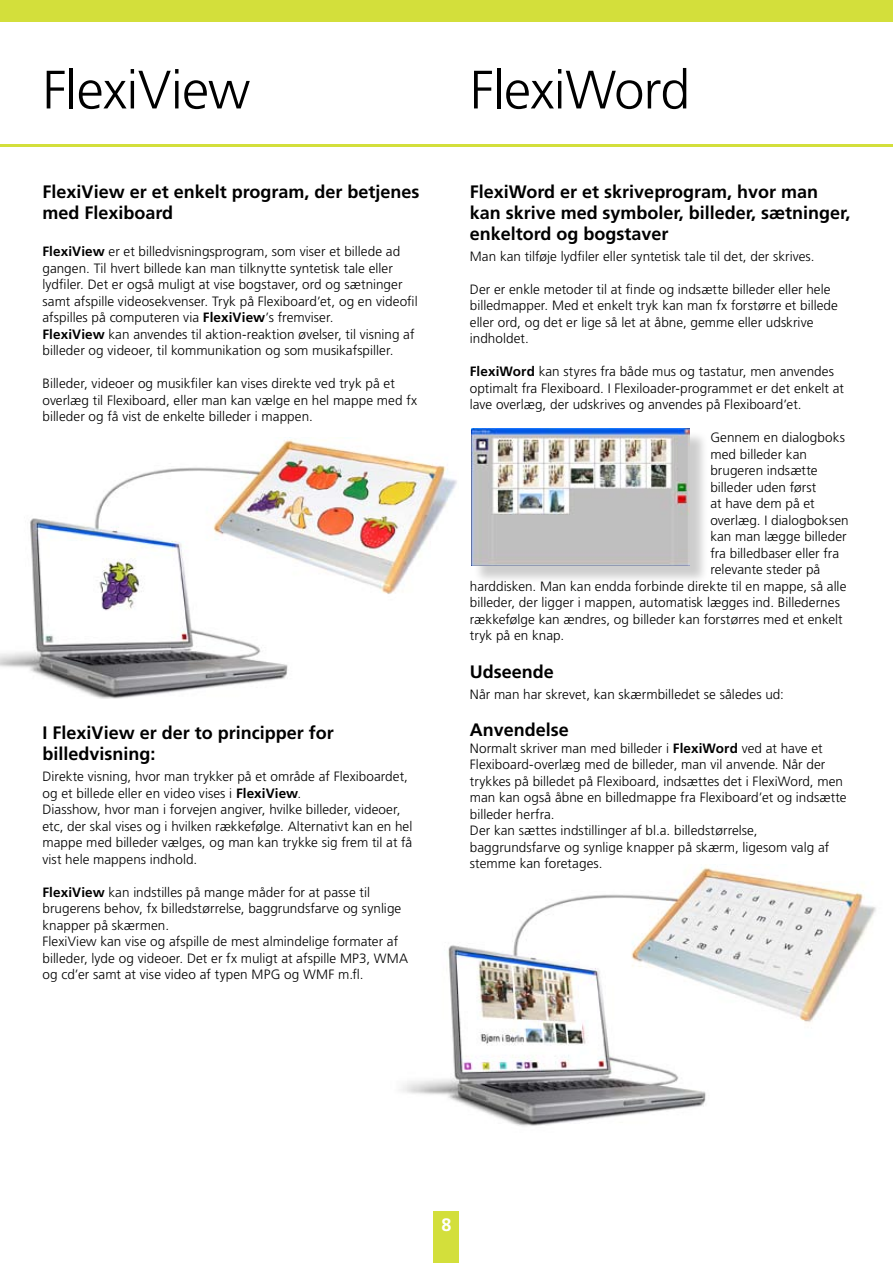
<style>
.page{position:relative;width:893px;height:1263px;background:#fff}
.page>*{position:absolute;margin:0;border:0;box-sizing:border-box;transform-origin:0 0}
.t1{font:300 54px "Frutiger LT";letter-spacing:-.015em;color:#000}
.t2{font:700 18px/21px "Frutiger LT";color:#000}
.t3{font:700 18px "Frutiger LT";color:#fff}
.t4{font:300 13.5px/16.5px "Frutiger LT";letter-spacing:.005em;color:#000}
.s1{font-weight:700}
</style>
<div class="page">
<img style="left:400px;top:867px;width:476px;height:260px">
<div style="left:0;top:0;width:893px;height:21px;background:#d3df3b"></div>
<hr style="left:0;top:145px;width:893px;height:2px;background:#d3df3b">
<div style="left:434px;top:1212px;width:25px;height:51px;background:#d3df3b"></div>
<img style="left:0;top:437px;width:457px;height:262px">
<div style="left:473px;top:431px;width:259px;height:170px;background:#000;opacity:.2"></div>
<img style="left:471px;top:429px;width:219px;height:137px">
<h1 class="t1" style="left:43px;top:59px;width:209px">FlexiView</h1>
<h1 class="t1" style="left:470px;top:59px;width:222px">FlexiWord</h1>
<h2 class="t2" style="left:43px;top:181px;width:379px">FlexiView er et enkelt program, der betjenes med Flexiboard</h2>
<p class="t4" style="left:43px;top:244px;width:377px"><span class="s1">FlexiView</span> er et billedvisningsprogram, som viser et billede ad gangen. Til hvert billede kan man tilknytte syntetisk tale eller lydfiler. Det er også muligt at vise bogstaver, ord og sætninger samt afspille videosekvenser. Tryk på Flexiboard’et, og en videofil afspilles på computeren via <span class="s1">FlexiView</span>’s fremviser.<br><span class="s1">FlexiView</span> kan anvendes til aktion-reaktion øvelser, til visning af billeder og videoer, til kommunikation og som musikafspiller.</p>
<p class="t4" style="left:43px;top:376px;width:376px">Billeder, videoer og musikfiler kan vises direkte ved tryk på et overlæg til Flexiboard, eller man kan vælge en hel mappe med fx billeder og få vist de enkelte billeder i mappen.</p>
<h2 class="t2" style="left:43px;top:723px;width:293px">I FlexiView er der to principper for billedvisning:</h2>
<p class="t4" style="left:43px;top:768px;width:371px">Direkte visning, hvor man trykker på et område af Flexiboardet, og et billede eller en video vises i <span class="s1">FlexiView</span>.<br>Diasshow, hvor man i forvejen angiver, hvilke billeder, videoer, etc, der skal vises og i hvilken rækkefølge. Alternativt kan en hel mappe med billeder vælges, og man kan trykke sig frem til at få vist hele mappens indhold.</p>
<p class="t4" style="left:43px;top:884px;width:367px"><span class="s1">FlexiView</span> kan indstilles på mange måder for at passe til brugerens behov, fx billedstørrelse, baggrundsfarve og synlige knapper på skærmen.<br>FlexiView kan vise og afspille de mest almindelige formater af billeder, lyde og videoer. Det er fx muligt at afspille MP3, WMA og cd’er samt at vise video af typen MPG og WMF m.fl.</p>
<h2 class="t2" style="left:470px;top:181px;width:382px">FlexiWord er et skriveprogram, hvor man kan skrive med symboler, billeder, sætninger, enkeltord og bogstaver</h2>
<p class="t4" style="left:470px;top:248px;width:346px">Man kan tilføje lydfiler eller syntetisk tale til det, der skrives.</p>
<p class="t4" style="left:470px;top:281px;width:370px">Der er enkle metoder til at finde og indsætte billeder eller hele billedmapper. Med et enkelt tryk kan man fx forstørre et billede eller ord, og det er lige så let at åbne, gemme eller udskrive indholdet.</p>
<p class="t4" style="left:470px;top:364px;width:376px"><span class="s1">FlexiWord</span> kan styres fra både mus og tastatur, men anvendes optimalt fra Flexiboard. I Flexiloader-programmet er det enkelt at lave overlæg, der udskrives og anvendes på Flexiboard’et.</p>
<p class="t4" style="left:710px;top:430px;width:136px">Gennem en dialogboks</p>
<p class="t4" style="left:710px;top:446px;width:98px">med billeder kan</p>
<p class="t4" style="left:710px;top:463px;width:109px">brugeren indsætte</p>
<p class="t4" style="left:710px;top:479px;width:107px">billeder uden først</p>
<p class="t4" style="left:710px;top:496px;width:106px">at have dem på et</p>
<p class="t4" style="left:710px;top:512px;width:140px">overlæg. I dialogboksen</p>
<p class="t4" style="left:710px;top:529px;width:138px">kan man lægge billeder</p>
<p class="t4" style="left:710px;top:545px;width:130px">fra billedbaser eller fra</p>
<p class="t4" style="left:710px;top:562px;width:111px">relevante steder på</p>
<p class="t4" style="left:470px;top:578px;width:378px">harddisken. Man kan endda forbinde direkte til en mappe, så alle</p>
<p class="t4" style="left:470px;top:595px;width:372px">billeder, der ligger i mappen, automatisk lægges ind. Billedernes</p>
<p class="t4" style="left:470px;top:611px;width:374px">rækkefølge kan ændres, og billeder kan forstørres med et enkelt</p>
<p class="t4" style="left:470px;top:628px;width:96px">tryk på en knap.</p>
<h2 class="t2" style="left:470px;top:661px;width:86px">Udseende</h2>
<p class="t4" style="left:470px;top:686px;width:316px">Når man har skrevet, kan skærmbilledet se således ud:</p>
<h2 class="t2" style="left:470px;top:719px;width:101px">Anvendelse</h2>
<p class="t4" style="left:470px;top:740px;width:378px">Normalt skriver man med billeder i <span class="s1">FlexiWord</span> ved at have et Flexiboard-overlæg med de billeder, man vil anvende. Når der trykkes på billedet på Flexiboard, indsættes det i FlexiWord, men man kan også åbne en billedmappe fra Flexiboard’et og indsætte billeder herfra.<br>Der kan sættes indstillinger af bl.a. billedstørrelse, baggrundsfarve og synlige knapper på skærm, ligesom valg af stemme kan foretages.</p>
<h2 class="t3" style="left:441px;top:1214px;width:12px">8</h2>
</div>
